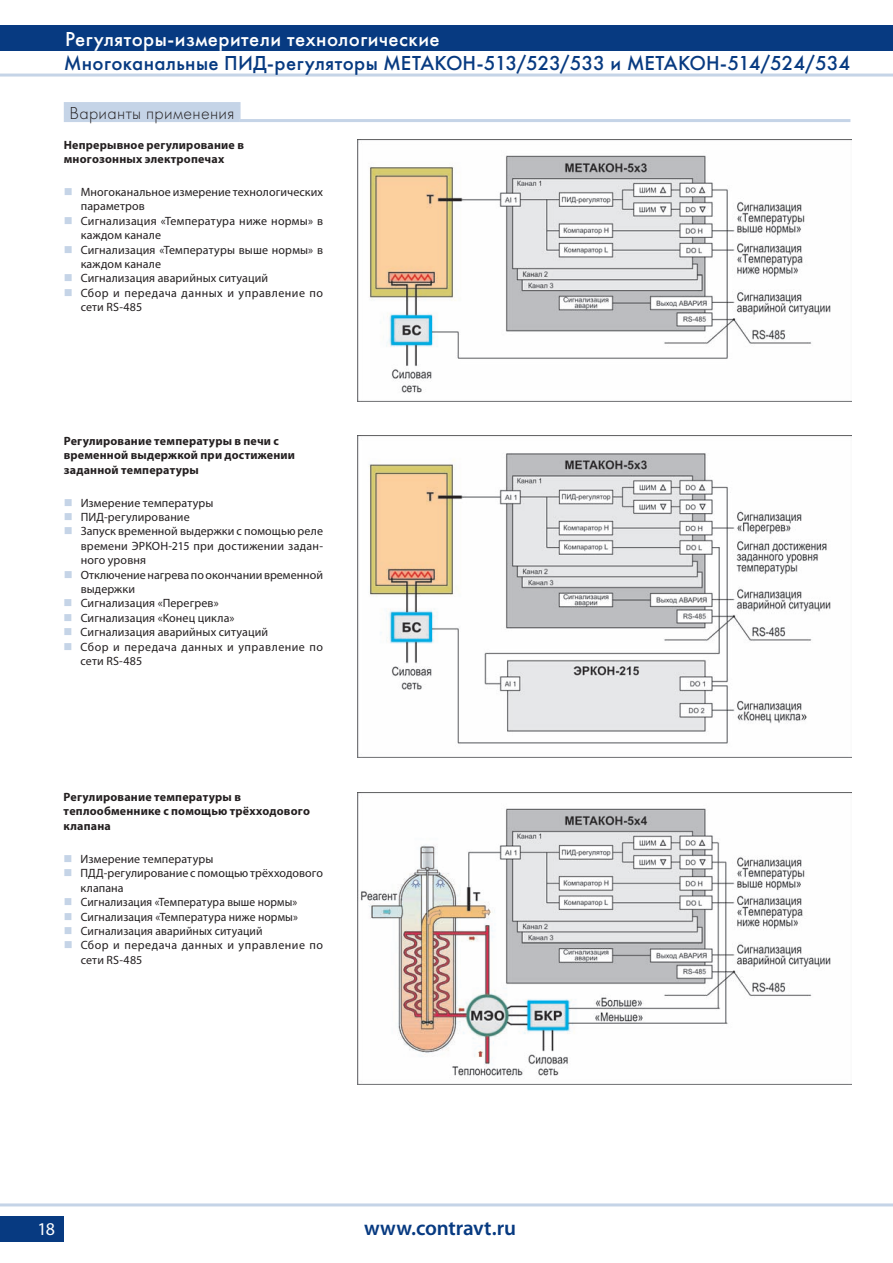
<style>
.page{position:relative;width:893px;height:1263px;background:#fff}
.page>*{position:absolute;margin:0;border:0;box-sizing:border-box;transform-origin:0 0}
.t1{font:21px "Futura Medium C";letter-spacing:.02em;color:#fff}
.t2{font:21px "Futura Medium C";letter-spacing:-.005em;color:#073a81}
.t3{font:21px "Futura Medium C";letter-spacing:.02em;color:#073a81}
.t4{font:600 21px "Myriad Pro";letter-spacing:-.01em;color:#073a81}
.t5{font:18px "Futura Light C";letter-spacing:.015em;color:#231f20}
.t6{font:18px "Myriad Pro";color:#fff}
.t7{font:12px/14.4px "Myriad Pro";letter-spacing:.01em;color:#231f20}
.t8{font:700 12px/14.4px "Myriad Pro";letter-spacing:.015em;color:#231f20}
</style>
<div class="page">
<hr style="left:0;top:1203px;width:893px;height:3px;background:#c5d4e7">
<div style="left:0;top:1216px;width:64px;height:26px;background:#073a81"></div>
<div style="left:0;top:26px;width:893px;height:25px;background:#073a81"></div>
<hr style="left:0;top:74px;width:893px;height:3px;background:#c5d4e7">
<img style="left:357px;top:140px;width:494px;height:261px">
<img style="left:357px;top:436px;width:494px;height:322px">
<img style="left:357px;top:792px;width:494px;height:293px">
<div style="left:65px;top:104px;width:174px;height:17px;background:#c5d4e7"></div>
<hr style="left:64px;top:102px;width:177px;height:3px;background:#c5d4e7">
<hr style="left:64px;top:105px;width:3px;height:14px;background:#c5d4e7">
<hr style="left:238px;top:105px;width:3px;height:14px;background:#c5d4e7">
<hr style="left:64px;top:119px;width:175px;height:3px;background:#c5d4e7">
<hr style="left:239px;top:119px;width:611px;height:3px;background:#c5d4e7">
<h1 class="t1" style="left:65px;top:26px;width:376px">Регуляторы-измерители технологические</h1>
<h1 class="t3" style="left:64px;top:51px;width:333px">Многоканальные ПИД-регуляторы МЕТАК</h1>
<h1 class="t2" style="left:446px;top:51px;width:195px">ОН-513/523/533 и МЕТАК</h1>
<h1 class="t2" style="left:689px;top:51px;width:163px">ОН -514/524/534</h1>
<h2 class="t5" style="left:70px;top:103px;width:166px">Варианты применения</h2>
<p class="t8" style="left:64px;top:137px;width:182px">Непрерывное регулирование в многозонных электропечах</p>
<p class="t7" style="left:81px;top:185px;width:244px">Многоканальное измерение технологических параметров<br>Сигнализация «Температура ниже нормы» в каждом канале<br>Сигнализация «Температуры выше нормы» в каждом канале<br>Сигнализация аварийных ситуаций<br>Сбор и передача данных и управление по сети RS-485</p>
<p class="t8" style="left:64px;top:433px;width:233px">Регулирование температуры в печи с временной выдержкой при достижении заданной температуры</p>
<p class="t7" style="left:81px;top:495px;width:244px">Измерение температуры<br>ПИД-регулирование<br>Запуск временной выдержки с помощью реле времени ЭРКОН-215 при достижении задан&shy;ного уровня<br>Отключение нагрева по окончании временной выдержки<br>Сигнализация «Перегрев»<br>Сигнализация «Конец цикла»<br>Сигнализация аварийных ситуаций<br>Сбор и передача данных и управление по сети RS-485</p>
<p class="t8" style="left:64px;top:789px;width:248px">Регулирование температуры в теплообменнике с помощью трёхходового клапана</p>
<p class="t7" style="left:81px;top:851px;width:244px">Измерение температуры<br>ПДД-регулирование с помощью трёхходового клапана<br>Сигнализация «Температура выше нормы»<br>Сигнализация «Температура ниже нормы»<br>Сигнализация аварийных ситуаций<br>Сбор и передача данных и управление по сети RS-485</p>
<h2 class="t6" style="left:38px;top:1218px;width:19px">18</h2>
<h1 class="t4" style="left:364px;top:1214px;width:154px">www.contravt.ru</h1>
</div>
